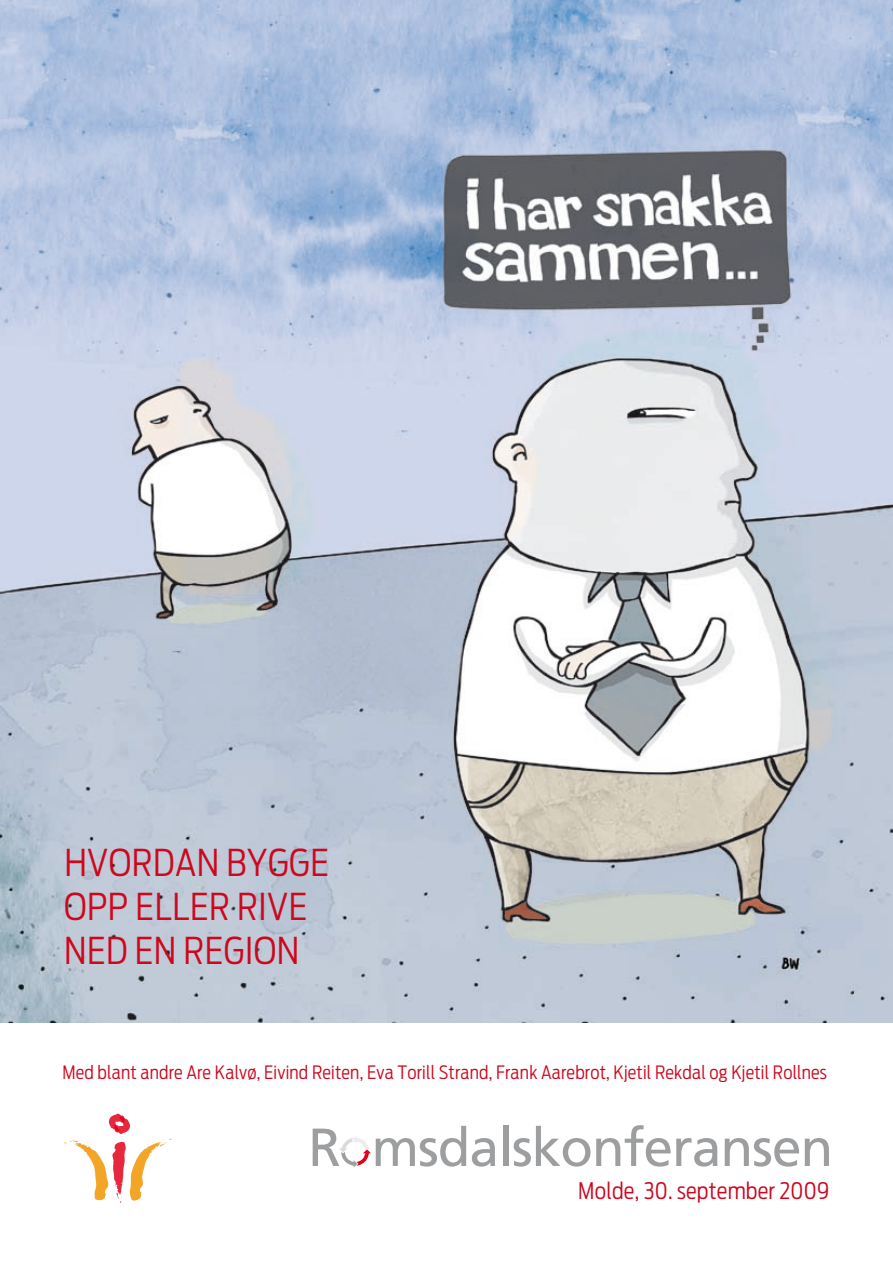
<style>
.page{position:relative;width:893px;height:1263px;background:#fff}
.page>*{position:absolute;margin:0;border:0;box-sizing:border-box;transform-origin:0 0}
.t1{font:300 36.75px/44.1px "Antenna Cond";letter-spacing:.015em;color:#cd071e}
.t2{font:300 22.65px "Antenna Cond";letter-spacing:.01em;color:#cd071e}
.t3{font:300 18.3px "Antenna Cond";letter-spacing:.01em;color:#cd071e}
</style>
<div class="page">
<img style="left:0;top:0;width:893px;height:1022px">
<svg style="left:313px;top:1126px;width:153px;height:41px"></svg>
<svg style="left:472px;top:1138px;width:23px;height:28px"></svg>
<div style="left:503px;top:1126px;width:5px;height:40px;background:#9d9ea0"></div>
<svg style="left:514px;top:1125px;width:203px;height:41px"></svg>
<svg style="left:725px;top:1138px;width:74px;height:28px"></svg>
<svg style="left:805px;top:1138px;width:24px;height:28px"></svg>
<svg style="left:64px;top:1113px;width:108px;height:90px"></svg>
<h1 class="t1" style="left:64px;top:840px;width:262px">Hvor dan bygge opp eller rive ned en region</h1>
<p class="t3" style="left:62px;top:1062px;width:766px">Med blant andre Are Kalvø, Eivind Reiten, Eva Torill Strand, Frank Aarebrot, Kjetil Rekdal og Kjetil Rollnes</p>
<p class="t2" style="left:578px;top:1178px;width:252px">Molde, 30. september 2009</p>
</div>
